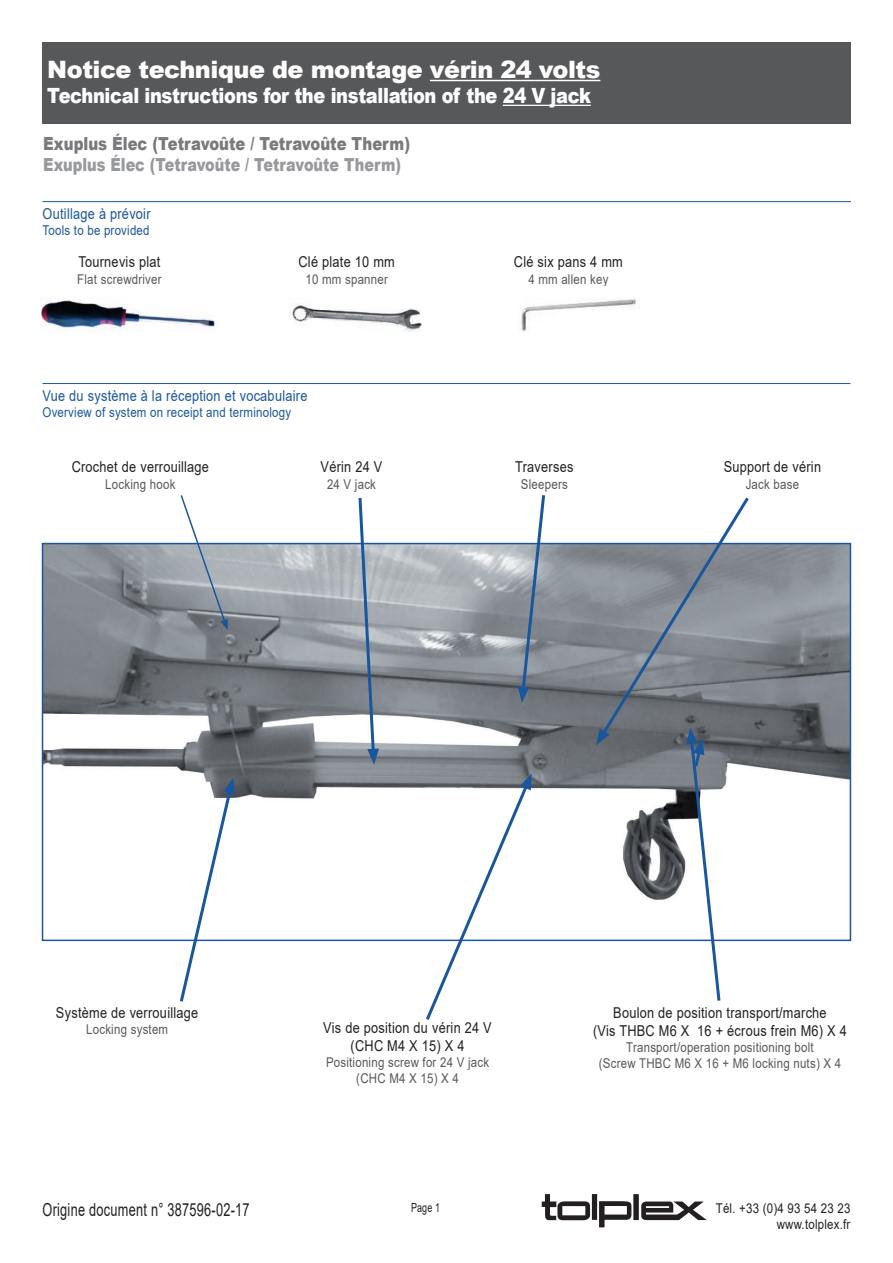
<style>
.page{position:relative;width:893px;height:1263px;background:#fff}
.page>*{position:absolute;margin:0;border:0;box-sizing:border-box;transform-origin:0 0}
.t1{font:900 24px "Arial";letter-spacing:-.02em;color:#fff}
.t2{font:900 21px "Arial";letter-spacing:-.02em;color:#fff;scale:.85 1}
.t3{font:900 18px "Arial";color:#787a7d;scale:.82 1}
.t4{font:900 18px "Arial";color:#97999c;scale:.8 1}
.t5{font:18px "Arial";letter-spacing:.02em;color:#231f20;scale:.71 1}
.t6{font:15px/18px "Arial";letter-spacing:.02em;color:#231f20;text-align:center;scale:.85 1}
.t7{font:15px "Arial";letter-spacing:.02em;color:#1a569c;scale:.85 1}
.t8{font:13.5px/16.2px "Arial";letter-spacing:.02em;color:#57585a;text-align:center;scale:.85 1}
.t9{font:13.5px "Arial";letter-spacing:.02em;color:#1a569c;scale:.85 1}
.t10{font:13.5px/16.2px "Arial";letter-spacing:.02em;color:#231f20;text-align:right;scale:.85 1}
.t11{font:12.6px "Arial";color:#231f20;scale:.71 1}
</style>
<div class="page">
<svg style="left:542px;top:1194px;width:165px;height:33px"></svg>
<hr style="left:43px;top:383px;width:807px;height:1px;background:#1a569c">
<img style="left:45px;top:546px;width:803px;height:253px">
<svg style="left:179px;top:495px;width:49px;height:135px"></svg>
<svg style="left:178px;top:777px;width:57px;height:225px"></svg>
<svg style="left:423px;top:773px;width:109px;height:247px"></svg>
<svg style="left:357px;top:497px;width:22px;height:268px"></svg>
<svg style="left:518px;top:495px;width:29px;height:208px"></svg>
<svg style="left:596px;top:497px;width:156px;height:504px"></svg>
<div style="left:42px;top:42px;width:809px;height:82px;background:#57585a"></div>
<hr style="left:430px;top:80px;width:170px;height:1px;background:#fff">
<hr style="left:503px;top:105px;width:88px;height:1px;background:#fff">
<hr style="left:43px;top:201px;width:808px;height:1px;background:#1a569c">
<img style="left:41px;top:298px;width:174px;height:32px">
<img style="left:289px;top:303px;width:133px;height:29px">
<img style="left:521px;top:299px;width:119px;height:33px">
<h1 class="t1" style="left:47px;top:51px;width:555px">Notice technique de montage vérin 24 volts</h1>
<h2 class="t2" style="left:47px;top:80px;width:641px">Technical instructions for the installation of the 24 V jack</h2>
<p class="t3" style="left:43px;top:130px;width:449px">Exuplus Élec (Tetravoûte / Tetravoûte Therm)</p>
<p class="t4" style="left:43px;top:151px;width:449px">Exuplus Élec (Tetravoûte / Tetravoûte Therm)</p>
<p class="t7" style="left:43px;top:203px;width:129px">Outillage à prévoir</p>
<p class="t9" style="left:43px;top:221px;width:127px">Tools to be provided</p>
<p class="t6" style="left:78px;top:253px;width:98px">Tournevis plat</p>
<p class="t8" style="left:77px;top:271px;width:101px">Flat screwdriver</p>
<p class="t6" style="left:298px;top:253px;width:115px">Clé plate 10 mm</p>
<p class="t8" style="left:305px;top:271px;width:99px">10 mm spanner</p>
<p class="t6" style="left:514px;top:253px;width:130px">Clé six pans 4 mm</p>
<p class="t8" style="left:528px;top:271px;width:96px">4 mm allen key</p>
<p class="t7" style="left:43px;top:385px;width:313px">Vue du système à la réception et vocabulaire</p>
<p class="t9" style="left:43px;top:403px;width:294px">Overview of system on receipt and terminology</p>
<p class="t6" style="left:72px;top:458px;width:163px">Crochet de verrouillage</p>
<p class="t8" style="left:105px;top:476px;width:84px">Locking hook</p>
<p class="t6" style="left:321px;top:458px;width:74px">Vérin 24 V</p>
<p class="t8" style="left:327px;top:476px;width:59px">24 V jack</p>
<p class="t6" style="left:515px;top:458px;width:70px">Traverses</p>
<p class="t8" style="left:521px;top:476px;width:57px">Sleepers</p>
<p class="t6" style="left:724px;top:458px;width:116px">Support de vérin</p>
<p class="t8" style="left:746px;top:476px;width:64px">Jack base</p>
<p class="t6" style="left:56px;top:1003px;width:169px">Système de verrouillage</p>
<p class="t8" style="left:86px;top:1021px;width:98px">Locking system</p>
<p class="t6" style="left:323px;top:1018px;width:200px">Vis de position du vérin 24 V (CHC M4 X 15) X 4</p>
<p class="t8" style="left:326px;top:1054px;width:193px">Positioning screw for 24 V jack (CHC M4 X 15) X 4</p>
<p class="t6" style="left:593px;top:1003px;width:300px">Boulon de position transport/marche<br>(Vis THBC M6 X 16 + écrous frein M6) X 4</p>
<p class="t8" style="left:599px;top:1039px;width:287px">Transport/operation positioning bolt<br>(Screw THBC M6 X 16 + M6 locking nuts) X 4</p>
<p class="t5" style="left:43px;top:1197px;width:293px">Origine document n° 387596-02-17</p>
<p class="t11" style="left:411px;top:1198px;width:43px">Page 1</p>
<p class="t10" style="left:716px;top:1199px;width:160px">Tél. +33 (0)4 93 54 23 23 www.tolplex.fr</p>
</div>
